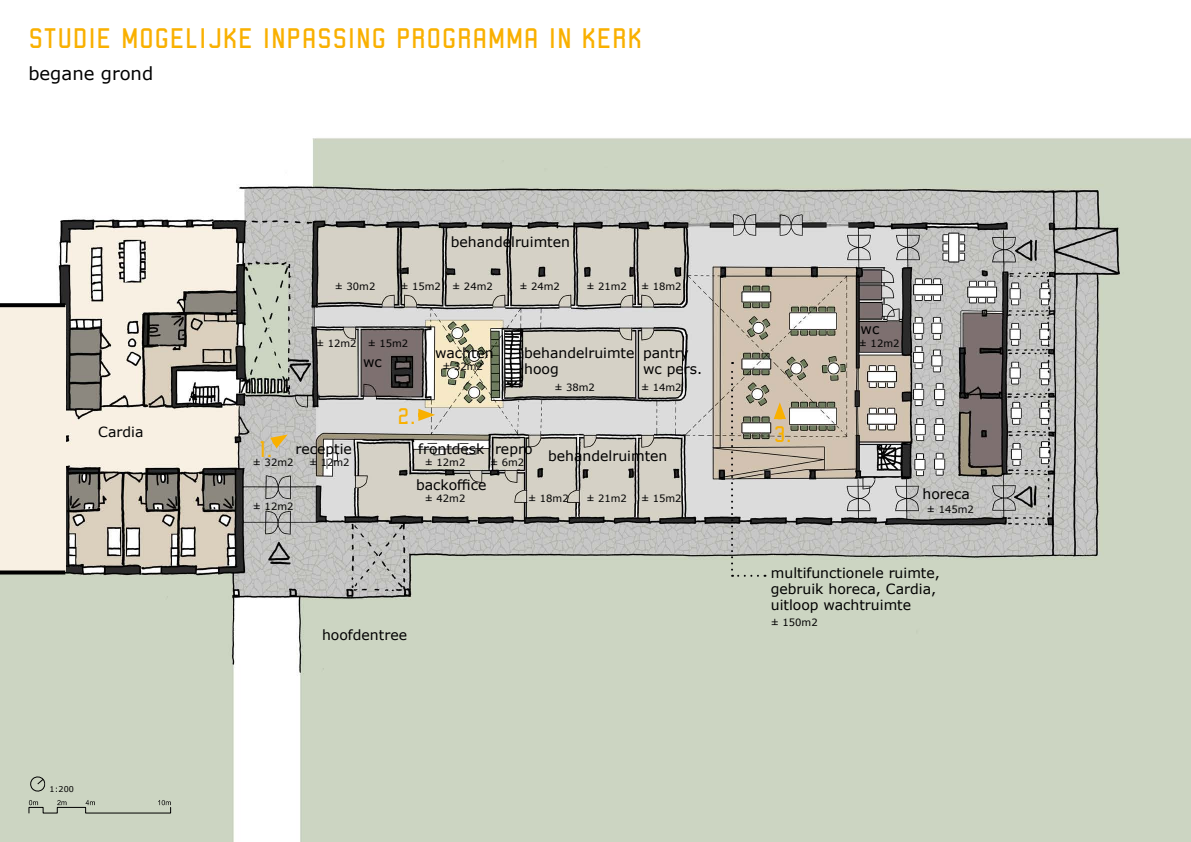
<style>
.page{position:relative;width:1191px;height:842px;background:#fff}
.page>*{position:absolute;margin:0;border:0;box-sizing:border-box;transform-origin:0 0}
.t1{font:30px "Robust ICG";letter-spacing:.015em;color:#f9b000}
.t2{font:24px "Robust ICG";color:#f9b000}
.t3{font:18px "Verdana";color:#000}
.t4{font:14px/16px "Verdana";color:#000}
.t5{font:10px "Verdana";color:#000}
.t6{font:8px "Verdana";color:#000}
</style>
<div class="page">
<img style="left:0;top:138px;width:1191px;height:704px">
<div style="left:0;top:305px;width:65px;height:267px;background:#f8f0e3"></div>
<svg style="left:0;top:303px;width:65px;height:4px"></svg>
<svg style="left:0;top:570px;width:65px;height:4px"></svg>
<svg style="left:30px;top:776px;width:15px;height:16px"></svg>
<svg style="left:418px;top:409px;width:17px;height:12px"></svg>
<svg style="left:268px;top:434px;width:20px;height:15px"></svg>
<svg style="left:773px;top:402px;width:13px;height:17px"></svg>
<svg style="left:28px;top:800px;width:143px;height:14px;background:#b3bbab"></svg>
<svg style="left:731px;top:362px;width:27px;height:215px;background:#bbb7ad"></svg>
<h1 class="t1" style="left:28px;top:22px;width:615px">STUDIE MOGELIJKE INPASSING PROGRAMMA IN KERK</h1>
<p class="t3" style="left:28px;top:61px;width:126px">begane grond</p>
<p class="t4" style="left:98px;top:424px;width:47px">Cardia</p>
<p class="t6" style="left:50px;top:783px;width:26px">1:200</p>
<p class="t4" style="left:451px;top:234px;width:121px">behandelruimten</p>
<p class="t5" style="left:335px;top:279px;width:42px">± 30m2</p>
<p class="t5" style="left:400px;top:279px;width:94px">± 15m2 ± 24m2</p>
<p class="t5" style="left:519px;top:279px;width:42px">± 24m2</p>
<p class="t5" style="left:586px;top:279px;width:42px">± 21m2</p>
<p class="t5" style="left:641px;top:279px;width:42px">± 18m2</p>
<p class="t5" style="left:316px;top:337px;width:94px">± 12m2 ± 15m2</p>
<p class="t4" style="left:363px;top:354px;width:20px">wc</p>
<h2 class="t2" style="left:397px;top:403px;width:20px">2.</h2>
<p class="t4" style="left:435px;top:345px;width:60px">wachten</p>
<p class="t5" style="left:442px;top:359px;width:42px">± 32m2</p>
<p class="t4" style="left:524px;top:345px;width:112px">behandelruimte hoog</p>
<p class="t4" style="left:643px;top:345px;width:61px">pantry wc pers.</p>
<p class="t5" style="left:554px;top:380px;width:42px">± 38m2</p>
<p class="t5" style="left:641px;top:380px;width:42px">± 14m2</p>
<h2 class="t2" style="left:259px;top:436px;width:15px">1.</h2>
<p class="t4" style="left:295px;top:440px;width:58px">receptie</p>
<p class="t5" style="left:253px;top:456px;width:42px">± 32m2</p>
<p class="t5" style="left:309px;top:456px;width:42px">± 12m2</p>
<p class="t5" style="left:253px;top:499px;width:42px">± 12m2</p>
<p class="t4" style="left:418px;top:440px;width:116px">frontdesk repro</p>
<p class="t4" style="left:416px;top:477px;width:72px">backoffice</p>
<p class="t5" style="left:425px;top:456px;width:42px">± 12m2</p>
<p class="t5" style="left:490px;top:456px;width:36px">± 6m2</p>
<p class="t4" style="left:548px;top:448px;width:121px">behandelruimten</p>
<p class="t5" style="left:425px;top:491px;width:42px">± 42m2</p>
<p class="t5" style="left:528px;top:491px;width:42px">± 18m2</p>
<p class="t5" style="left:586px;top:491px;width:42px">± 21m2</p>
<p class="t5" style="left:641px;top:491px;width:42px">± 15m2</p>
<p class="t4" style="left:322px;top:627px;width:86px">hoofdentree</p>
<p class="t4" style="left:860px;top:321px;width:20px">wc</p>
<h2 class="t2" style="left:773px;top:421px;width:20px">3.</h2>
<p class="t5" style="left:859px;top:336px;width:42px">± 12m2</p>
<p class="t4" style="left:922px;top:486px;width:49px">horeca</p>
<p class="t5" style="left:927px;top:502px;width:48px">± 145m2</p>
<p class="t4" style="left:771px;top:565px;width:171px">multifunctionele ruimte, gebruik horeca, Cardia, uitloop wachtruimte</p>
<p class="t5" style="left:771px;top:616px;width:48px">± 150m2</p>
</div>
